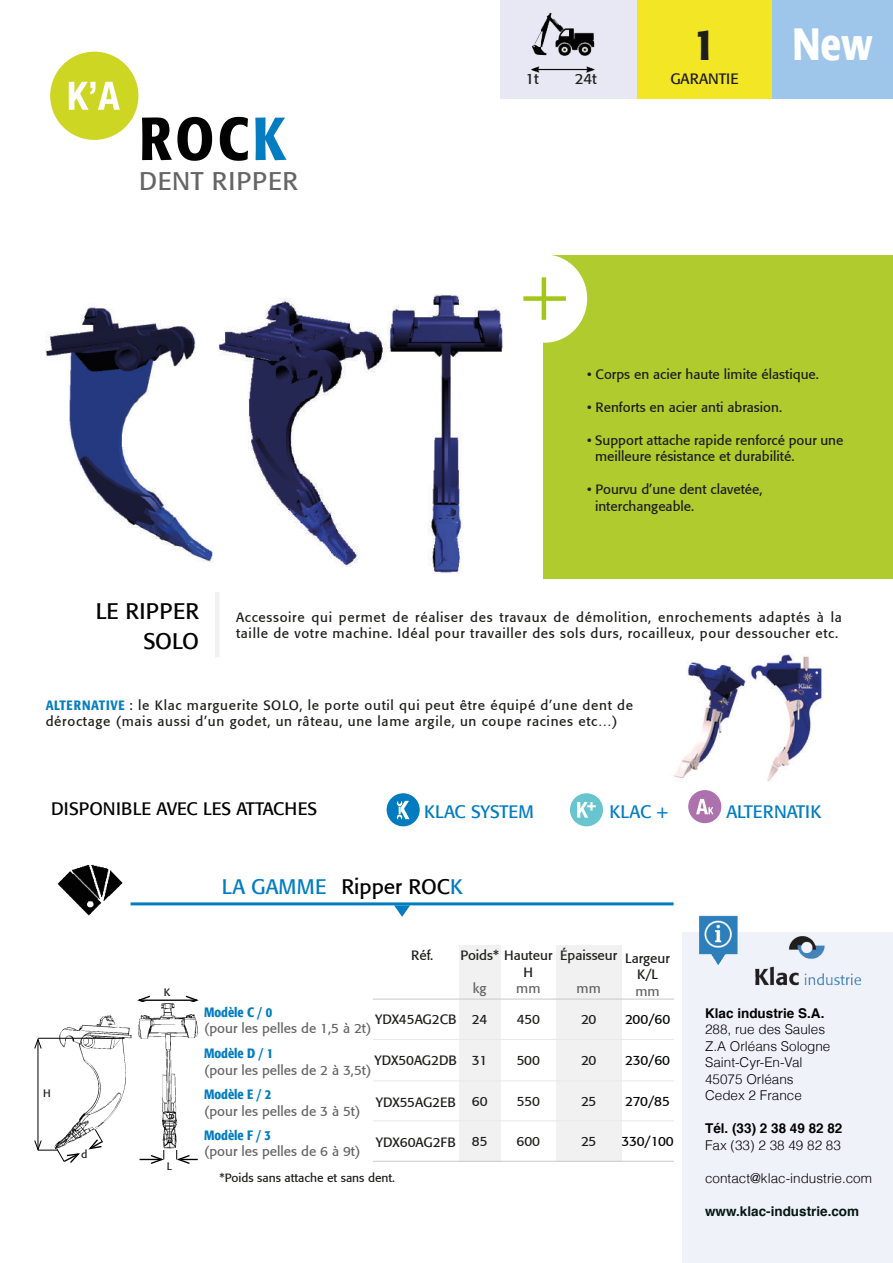
<style>
.page{position:relative;width:893px;height:1263px;background:#fff}
.page>*{position:absolute;margin:0;border:0;box-sizing:border-box;transform-origin:0 0}
.t1{font:500 condensed 60px "Formata";color:#020203}
.t2{font:500 condensed 45px "Formata";color:#fff}
.t3{font:500 condensed 45px "Formata";color:#1d1d1b}
.t4{font:25.5px "Formata";letter-spacing:.03em;color:#666565}
.t5{font:22.5px/30px "Formata";color:#020203;text-align:right}
.t6{font:21px "Formata";color:#020203}
.t7{font:18px "Formata";color:#020203}
.t8{font:18px "Formata";color:#037cc0}
.t9{font:18px "Formata";color:#077dc0}
.t10{font:15px "Formata";color:#1d1d1b}
.t11{font:13.5px/16.5px "Formata";letter-spacing:.05em;color:#1d1d1b}
.t12{font:13.5px/16.5px "Formata";color:#1d1d1b}
.t13{font:300 13.5px/16.5px "Helvetica";color:#020203}
.t14{font:13.5px "Formata";color:#666565}
.t15{font:500 condensed 13.5px "Formata";color:#037cc0}
.t16{font:700 13.5px "Helvetica";color:#020203}
.t17{font:13.5px "Formata";letter-spacing:.03em;color:#1d1d1b}
.t18{font:13.5px "Formata";letter-spacing:-.02em;color:#020304}
.t19{font:700 13.5px "Helvetica";color:#041712}
.t20{font:13.5px "Formata";color:#646464}
.t21{font:12px "Formata";color:#1d1d1b}
.t22{font:10.8px "Formata";color:#1d1d1b}
.s1{color:#037cc0}
.s2{font-weight:500;font-stretch:condensed;color:#077dc0}
</style>
<div class="page">
<div style="left:543px;top:255px;width:350px;height:324px;background:#b0cb2e"></div>
<img style="left:55px;top:1015px;width:77px;height:114px">
<img style="left:387px;top:294px;width:116px;height:279px">
<div style="left:502px;top:254px;width:85px;height:89px;background:#fff;border-radius:50%"></div>
<div style="left:523px;top:296px;width:43px;height:5px;background:#a3c617"></div>
<hr style="left:542px;top:277px;width:4px;height:43px;background:#a3c617">
<img style="left:57px;top:864px;width:66px;height:52px">
<hr style="left:139px;top:999px;width:58px;height:2px;background:#020203">
<svg style="left:137px;top:995px;width:15px;height:7px"></svg>
<svg style="left:184px;top:995px;width:15px;height:7px"></svg>
<svg style="left:140px;top:1150px;width:25px;height:14px"></svg>
<svg style="left:176px;top:1150px;width:22px;height:14px"></svg>
<hr style="left:38px;top:1039px;width:1px;height:110px;background:#020203">
<svg style="left:34px;top:1037px;width:8px;height:12px"></svg>
<hr style="left:38px;top:1038px;width:87px;height:1px;background:#020203">
<svg style="left:34px;top:1129px;width:69px;height:34px"></svg>
<img style="left:46px;top:307px;width:167px;height:255px">
<img style="left:219px;top:299px;width:167px;height:268px">
<img style="left:139px;top:1003px;width:58px;height:146px">
<div style="left:387px;top:793px;width:33px;height:33px;background:#007bc0;border-radius:50%"></div>
<svg style="left:397px;top:801px;width:13px;height:18px"></svg>
<div style="left:570px;top:793px;width:33px;height:33px;background:#68c4cf;border-radius:50%"></div>
<svg style="left:577px;top:802px;width:19px;height:16px"></svg>
<div style="left:688px;top:790px;width:33px;height:33px;background:#ad71ae;border-radius:50%"></div>
<svg style="left:696px;top:799px;width:17px;height:15px"></svg>
<hr style="left:131px;top:902px;width:543px;height:3px;background:#037cc0">
<svg style="left:394px;top:905px;width:16px;height:12px"></svg>
<img style="left:673px;top:655px;width:150px;height:127px">
<div style="left:50px;top:52px;width:88px;height:88px;background:#cdd623;border-radius:50%"></div>
<svg style="left:69px;top:82px;width:51px;height:28px"></svg>
<div style="left:636px;top:0;width:137px;height:98px;background:#f2e625"></div>
<div style="left:500px;top:0;width:136px;height:98px;background:#e8e8f4"></div>
<div style="left:773px;top:0;width:120px;height:98px;background:#9ec6eb"></div>
<hr style="left:215px;top:592px;width:4px;height:65px;background:#f1f1f1">
<img style="left:531px;top:12px;width:64px;height:61px">
<div style="left:556px;top:945px;width:65px;height:216px;background:#f1f1f1"></div>
<div style="left:459px;top:945px;width:41px;height:216px;background:#f1f1f1"></div>
<hr style="left:373px;top:1161px;width:301px;height:1px;background:#cac9ca">
<hr style="left:373px;top:1080px;width:301px;height:1px;background:#e8e8e8">
<hr style="left:373px;top:1120px;width:301px;height:1px;background:#e8e8e8">
<hr style="left:373px;top:1039px;width:301px;height:1px;background:#e8e8e8">
<hr style="left:373px;top:999px;width:301px;height:1px;background:#cac9ca">
<div style="left:682px;top:932px;width:211px;height:331px;background:#f0f2fa"></div>
<img style="left:755px;top:936px;width:106px;height:50px">
<img style="left:699px;top:915px;width:39px;height:50px">
<h1 class="t1" style="left:139px;top:102px;width:149px">ROC<span class="s1">K</span></h1>
<h3 class="t4" style="left:139px;top:166px;width:160px">DENT RIPPER</h3>
<p class="t10" style="left:525px;top:70px;width:15px">1t</p>
<p class="t10" style="left:575px;top:70px;width:23px">24t</p>
<h2 class="t3" style="left:694px;top:16px;width:23px">1</h2>
<p class="t10" style="left:670px;top:69px;width:70px">GARANTIE</p>
<h2 class="t2" style="left:792px;top:16px;width:82px">New</h2>
<p class="t12" style="left:587px;top:366px;width:233px">• Corps en acier haute limite élastique.</p>
<p class="t12" style="left:587px;top:399px;width:196px">• Renforts en acier anti abrasion.</p>
<p class="t12" style="left:595px;top:432px;width:250px;text-indent:-8px">• Support attache rapide renforcé pour une meilleure résistance et durabilité.</p>
<p class="t12" style="left:595px;top:481px;width:169px;text-indent:-8px">• Pourvu d’une dent clavetée, interchangeable.</p>
<h3 class="t5" style="left:96px;top:596px;width:105px">LE RIPPER<br>SOLO</h3>
<p class="t11" style="left:236px;top:609px;width:607px">Accessoire qui permet de réaliser des travaux de démolition, enrochements adaptés à la taille de votre machine. Idéal pour travailler des sols durs, rocailleux, pour dessoucher etc.</p>
<p class="t11" style="left:46px;top:697px;width:589px"><span class="s2">ALTERNATIVE</span> : le Klac marguerite SOLO, le porte outil qui peut être équipé d’une dent de déroctage (mais aussi d’un godet, un râteau, une lame argile, un coupe racines etc…)</p>
<h3 class="t7" style="left:51px;top:798px;width:268px">DISPONIBLE AVEC LES ATTACHES</h3>
<h3 class="t8" style="left:424px;top:800px;width:111px">KLAC SYSTEM</h3>
<h3 class="t9" style="left:610px;top:800px;width:60px">KLAC +</h3>
<h3 class="t8" style="left:726px;top:800px;width:96px">ALTERNATIK</h3>
<p class="t22" style="left:43px;top:1087px;width:9px">H</p>
<p class="t22" style="left:81px;top:1148px;width:8px">d</p>
<p class="t22" style="left:164px;top:985px;width:8px">K</p>
<p class="t22" style="left:167px;top:1160px;width:7px">L</p>
<h3 class="t6" style="left:222px;top:874px;width:242px"><span class="s1">LA GAMME</span> Ripper ROC<span class="s1">K</span></h3>
<p class="t17" style="left:411px;top:947px;width:23px">Réf.</p>
<p class="t12" style="left:524px;top:947px;width:30px;text-indent:-63px">Poids* Hauteur<br>H</p>
<p class="t20" style="left:516px;top:980px;width:26px">mm</p>
<p class="t20" style="left:473px;top:980px;width:15px">kg</p>
<p class="t15" style="left:204px;top:1004px;width:70px">Modèle C / 0</p>
<p class="t14" style="left:204px;top:1020px;width:169px">(pour les pelles de 1,5 à 2t)</p>
<p class="t12" style="left:375px;top:1011px;width:83px">YDX45AG2CB</p>
<p class="t12" style="left:375px;top:1052px;width:84px">YDX50AG2DB</p>
<p class="t12" style="left:376px;top:1093px;width:82px">YDX55AG2EB</p>
<p class="t12" style="left:376px;top:1134px;width:81px">YDX60AG2FB</p>
<p class="t15" style="left:204px;top:1045px;width:71px">Modèle D / 1</p>
<p class="t14" style="left:204px;top:1061px;width:169px">(pour les pelles de 2 à 3,5t)</p>
<p class="t15" style="left:204px;top:1086px;width:69px">Modèle E / 2</p>
<p class="t14" style="left:204px;top:1103px;width:158px">(pour les pelles de 3 à 5t)</p>
<p class="t15" style="left:204px;top:1126px;width:68px">Modèle F / 3</p>
<p class="t14" style="left:204px;top:1143px;width:158px">(pour les pelles de 6 à 9t)</p>
<p class="t21" style="left:219px;top:1171px;width:177px">*Poids sans attache et sans dent.</p>
<p class="t17" style="left:472px;top:1011px;width:17px">24</p>
<p class="t17" style="left:472px;top:1052px;width:17px">31</p>
<p class="t17" style="left:472px;top:1093px;width:17px">60</p>
<p class="t17" style="left:472px;top:1133px;width:17px">85</p>
<p class="t17" style="left:517px;top:1011px;width:25px">450</p>
<p class="t17" style="left:517px;top:1052px;width:25px">500</p>
<p class="t17" style="left:517px;top:1093px;width:25px">550</p>
<p class="t17" style="left:517px;top:1133px;width:25px">600</p>
<p class="t12" style="left:560px;top:947px;width:59px">Épaisseur</p>
<p class="t20" style="left:577px;top:980px;width:26px">mm</p>
<p class="t12" style="left:625px;top:949px;width:46px;text-align:center">Largeur<br>K/L</p>
<p class="t20" style="left:635px;top:983px;width:26px">mm</p>
<p class="t18" style="left:625px;top:1011px;width:47px">200/60</p>
<p class="t18" style="left:625px;top:1052px;width:46px">230/60</p>
<p class="t18" style="left:625px;top:1093px;width:46px">270/85</p>
<p class="t18" style="left:621px;top:1133px;width:54px">330/100</p>
<p class="t17" style="left:581px;top:1011px;width:17px">20</p>
<p class="t17" style="left:581px;top:1052px;width:17px">20</p>
<p class="t17" style="left:581px;top:1093px;width:17px">25</p>
<p class="t17" style="left:581px;top:1133px;width:17px">25</p>
<p class="t16" style="left:705px;top:1002px;width:121px">Klac industrie S.A.</p>
<p class="t13" style="left:705px;top:1021px;width:127px">288, rue des Saules<br>Z.A Orléans Sologne<br>Saint-Cyr-En-Val<br>45075 Orléans<br>Cedex 2 France</p>
<p class="t16" style="left:705px;top:1118px;width:139px">Tél. (33) 2 38 49 82 82</p>
<p class="t13" style="left:705px;top:1137px;width:137px">Fax (33) 2 38 49 82 83</p>
<p class="t13" style="left:705px;top:1170px;width:168px">contact@klac-industrie.com</p>
<p class="t19" style="left:705px;top:1200px;width:156px">www.klac-industrie.com</p>
</div>
